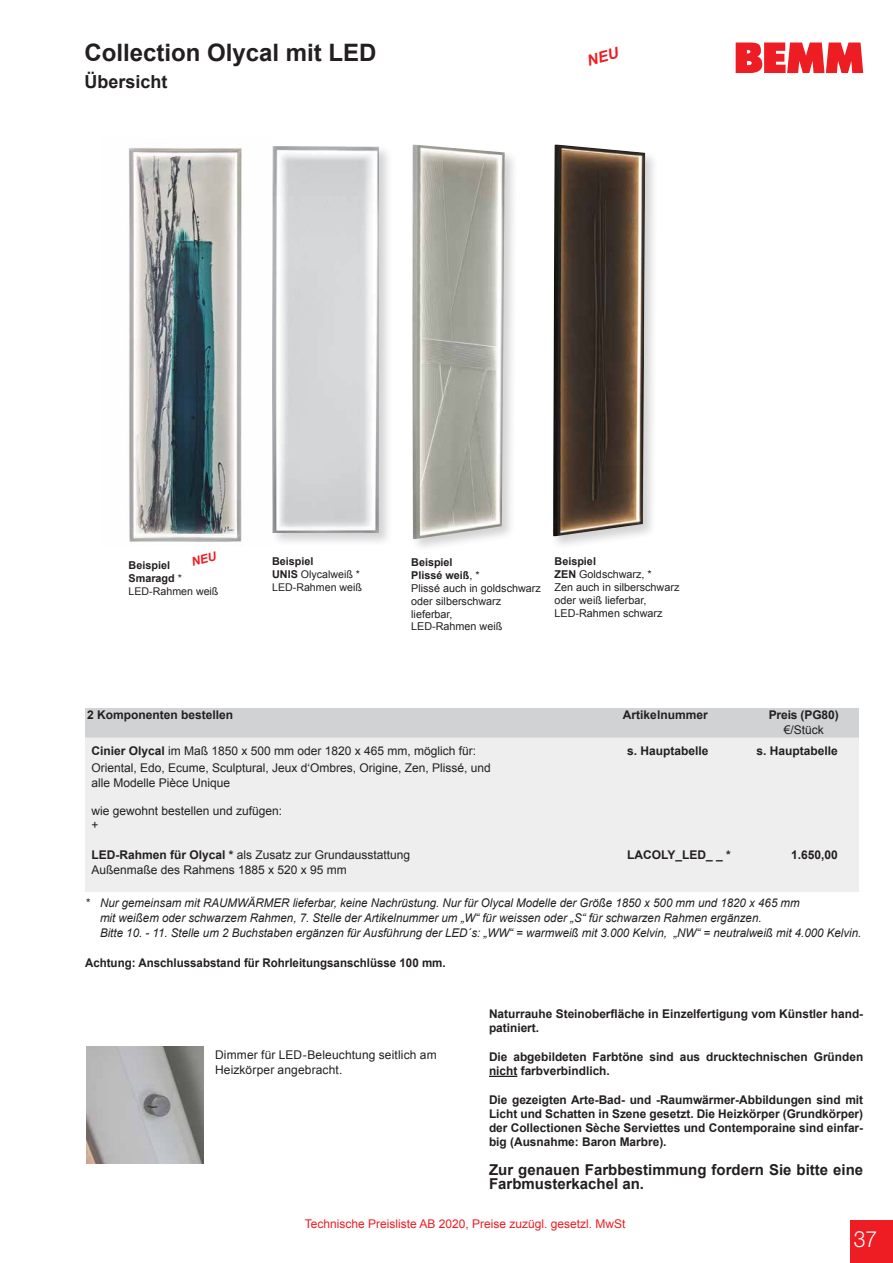
<style>
.page{position:relative;width:893px;height:1263px;background:#fff}
.page>*{position:absolute;margin:0;border:0;box-sizing:border-box;transform-origin:0 0}
.t1{font:700 24px "Arial";color:#231f20}
.t2{font:300 22.5px "Helvetica Neue LT Pro";color:#fff;scale:.94 1}
.t3{font:700 18px "Arial";color:#231f20}
.t4{font:700 15px/14.2px "Arial";color:#231f20}
.t5{font:700 12px/14.2px "Arial";color:#231f20}
.t6{font:italic 12px/15px "Arial";color:#231f20;scale:.96 1}
.t7{font:12px/15.6px "Arial";color:#231f20}
.t8{font:700 12px "Arial";color:#231f20;scale:.96 1}
.t9{font:12px "Arial";color:#ee1d23}
.t10{font:10.8px/12.9px "Arial";color:#231f20}
.t11{font:700 10.8px/12.9px "Arial";color:#231f20}
.t12{font:10.65px/12.8px "Arial";color:#231f20}
.s1{font-weight:400;font-size:10.65px}
.s2{font-weight:700;font-size:10.8px}
.s3{font-weight:700}
</style>
<div class="page">
<div style="left:850px;top:1220px;width:43px;height:43px;background:#ee1d23"></div>
<svg style="left:736px;top:43px;width:127px;height:30px;background:#f04449"></svg>
<div style="left:551px;top:143px;width:108px;height:407px;background:#231f20;opacity:.2"></div>
<img style="left:553px;top:144px;width:92px;height:393px">
<div style="left:271px;top:144px;width:122px;height:403px;background:#231f20;opacity:.2"></div>
<img style="left:273px;top:146px;width:106px;height:387px">
<div style="left:409px;top:143px;width:110px;height:410px;background:#231f20;opacity:.2"></div>
<img style="left:411px;top:144px;width:94px;height:395px">
<svg style="left:489px;top:1076px;width:28px;height:1px"></svg>
<div style="left:85px;top:708px;width:774px;height:30px;background:#d1d2d4"></div>
<div style="left:85px;top:738px;width:774px;height:154px;background:#eeeeef"></div>
<img style="left:87px;top:1046px;width:116px;height:118px">
<img style="left:129px;top:148px;width:113px;height:394px">
<h1 class="t1" style="left:84px;top:36px;width:294px">Collection Olycal mit LED</h1>
<h3 class="t3" style="left:84px;top:69px;width:85px">Übersicht</h3>
<p class="t11" style="left:129px;top:559px;width:55px">Beispiel<br>Smaragd <span class="s1">*</span></p>
<p class="t12" style="left:129px;top:585px;width:91px">LED-Rahmen weiß</p>
<p class="t11" style="left:272px;top:555px;width:43px">Beispiel</p>
<p class="t12" style="left:272px;top:568px;width:91px"><span class="s2">UNIS</span> Olycalweiß *<br>LED-Rahmen weiß</p>
<p class="t10" style="left:411px;top:555px;width:131px"><span class="s3">Beispiel<br>Plissé weiß</span>, *<br>Plissé auch in goldschwarz oder silberschwarz lieferbar,<br>LED-Rahmen weiß</p>
<p class="t10" style="left:555px;top:555px;width:126px"><span class="s3">Beispiel<br>ZEN</span> Goldschwarz, *<br>Zen auch in silberschwarz oder weiß lieferbar,<br>LED-Rahmen schwarz</p>
<p class="t5" style="left:87px;top:708px;width:148px">2 Komponenten bestellen</p>
<p class="t5" style="left:623px;top:708px;width:86px">Artikelnummer</p>
<p class="t5" style="left:769px;top:708px;width:72px">Preis (PG80)</p>
<p class="t7" style="left:784px;top:722px;width:42px">€/Stück</p>
<p class="t7" style="left:91px;top:744px;width:386px"><span class="s3">Cinier Olycal</span> im Maß 1850 x 500 mm oder 1820 x 465 mm, möglich für:</p>
<p class="t5" style="left:627px;top:744px;width:83px">s. Hauptabelle</p>
<p class="t5" style="left:756px;top:744px;width:83px">s. Hauptabelle</p>
<p class="t7" style="left:91px;top:760px;width:401px">Oriental, Edo, Ecume, Sculptural, Jeux d‘Ombres, Origine, Zen, Plissé, und alle Modelle Pièce Unique</p>
<p class="t7" style="left:91px;top:804px;width:192px;line-height:14.1px">wie gewohnt bestellen und zufügen: +</p>
<p class="t7" style="left:91px;top:847px;width:320px"><span class="s3">LED-Rahmen für Olycal *</span> als Zusatz zur Grundausstattung</p>
<p class="t5" style="left:627px;top:848px;width:105px">LACOLY_LED_ _ *</p>
<p class="t5" style="left:791px;top:848px;width:48px">1.650,00</p>
<p class="t7" style="left:91px;top:862px;width:257px">Außenmaße des Rahmens 1885 x 520 x 95 mm</p>
<p class="t6" style="left:100px;top:895px;width:794px;text-indent:-15px">* Nur gemeinsam mit RAUMWÄRMER lieferbar, keine Nachrüstung. Nur für Olycal Modelle der Größe 1850 x 500 mm und 1820 x 465 mm<br>mit weißem oder schwarzem Rahmen, 7. Stelle der Artikelnummer um „W“ für weissen oder „S“ für schwarzen Rahmen ergänzen.<br>Bitte 10. - 11. Stelle um 2 Buchstaben ergänzen für Ausführung der LED´s: „WW“ = warmweiß mit 3.000 Kelvin, „NW“ = neutralweiß mit 4.000 Kelvin.</p>
<p class="t8" style="left:85px;top:955px;width:377px">Achtung: Anschlussabstand für Rohrleitungsanschlüsse 100 mm.</p>
<p class="t7" style="left:215px;top:1048px;width:223px;line-height:15px">Dimmer für LED-Beleuchtung seitlich am<br>Heizkörper angebracht.</p>
<p class="t5" style="left:489px;top:1007px;width:376px">Naturrauhe Steinoberfläche in Einzelfertigung vom Künstler hand&shy;patiniert.</p>
<p class="t5" style="left:489px;top:1050px;width:376px">Die abgebildeten Farbtöne sind aus drucktechnischen Gründen nicht farbverbindlich.</p>
<p class="t5" style="left:489px;top:1092px;width:376px;text-align:justify">Die gezeigten Arte-Bad- und -Raumwärmer-Abbildungen sind mit Licht und Schatten in Szene gesetzt. Die Heizkörper (Grundkörper) der Collectionen Sèche Serviettes und Contemporaine sind einfar&shy;big (Ausnahme: Baron Marbre).</p>
<p class="t4" style="left:489px;top:1163px;width:376px">Zur genauen Farbbestimmung fordern Sie bitte eine<br>Farbmusterkachel an.</p>
<p class="t9" style="left:305px;top:1216px;width:322px">Technische Preisliste AB 2020, Preise zuzügl. gesetzl. MwSt</p>
<h2 class="t2" style="left:854px;top:1225px;width:27px">37</h2>
</div>
